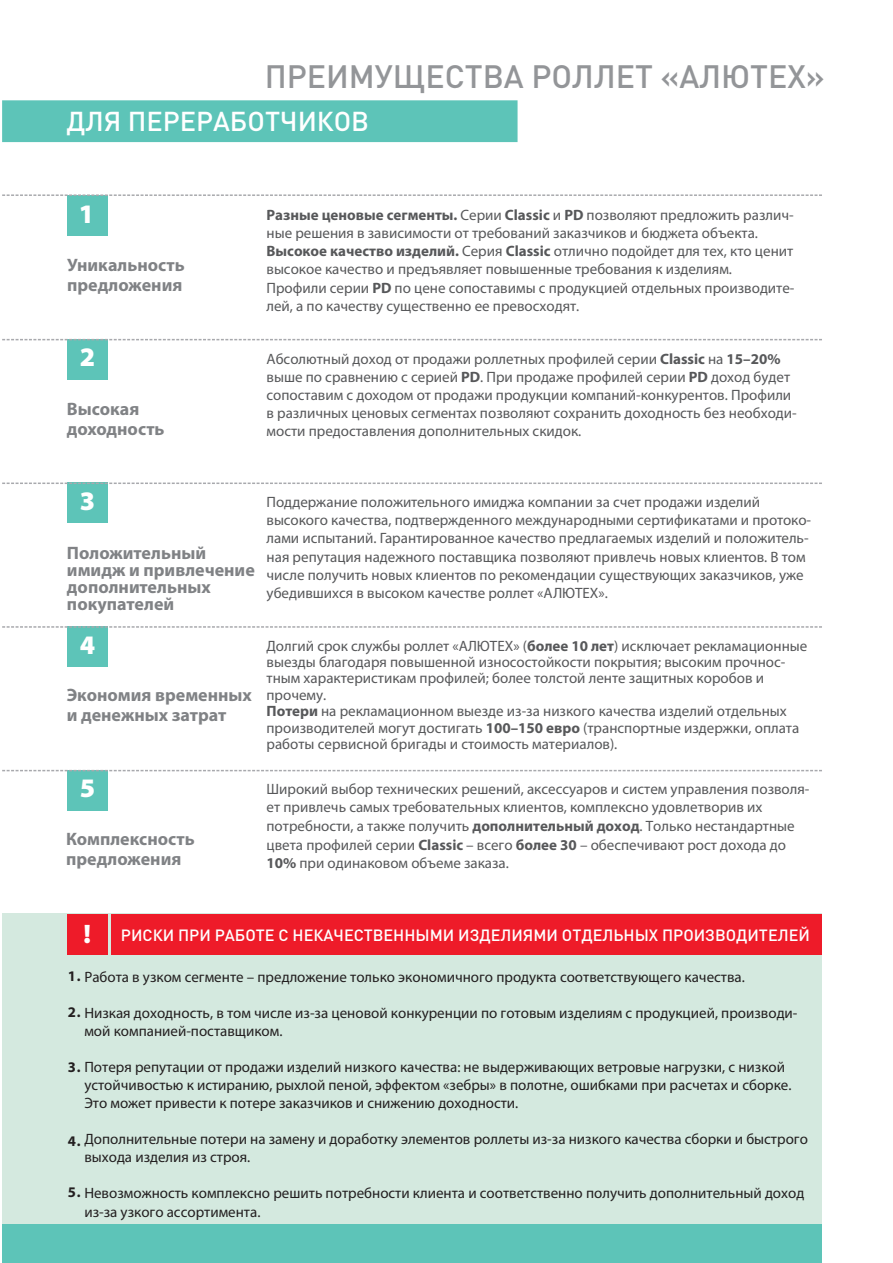
<style>
.page{position:relative;width:893px;height:1263px;background:#fff}
.page>*{position:absolute;margin:0;border:0;box-sizing:border-box;transform-origin:0 0}
.t1{font:500 31.95px "DIN Pro";color:#939598}
.t2{font:500 27px "DIN Pro";color:#fff}
.t3{font:900 26.85px "Myriad Pro";color:#fff}
.t4{font:700 18px/20px "Myriad Pro";color:#808285}
.t5{font:500 16.2px "DIN Pro";color:#fff}
.t6{font:15px/16.5px "Myriad Pro";color:#57585a}
.t7{font:15px/18px "Myriad Pro";color:#231f20}
.s1{font-weight:700}
.s2{font-weight:700;font-size:14.7px}
</style>
<div class="page">
<div style="left:2px;top:913px;width:820px;height:349px;background:#d4e9df"></div>
<div style="left:2px;top:1224px;width:820px;height:39px;background:#5dc4b8"></div>
<div style="left:111px;top:914px;width:711px;height:40px;background:#ee1b29"></div>
<div style="left:2px;top:100px;width:516px;height:42px;background:#5dc4b8"></div>
<div style="left:67px;top:339px;width:41px;height:40px;background:#5dc4b8"></div>
<div style="left:67px;top:770px;width:41px;height:40px;background:#5dc4b8"></div>
<div style="left:67px;top:914px;width:41px;height:40px;background:#ee1b29"></div>
<div style="left:67px;top:195px;width:41px;height:41px;background:#5dc4b8"></div>
<div style="left:67px;top:482px;width:41px;height:41px;background:#5dc4b8"></div>
<div style="left:67px;top:626px;width:41px;height:41px;background:#5dc4b8"></div>
<svg style="left:2px;top:339px;width:820px;height:1px"></svg>
<svg style="left:2px;top:482px;width:820px;height:2px"></svg>
<svg style="left:2px;top:626px;width:820px;height:2px"></svg>
<svg style="left:2px;top:770px;width:820px;height:1px"></svg>
<svg style="left:2px;top:194px;width:820px;height:2px"></svg>
<h1 class="t1" style="left:265px;top:63px;width:561px">ПРЕИМУЩЕСТВА РОЛЛЕТ «АЛЮТЕХ»</h1>
<h2 class="t2" style="left:67px;top:110px;width:304px">ДЛЯ ПЕРЕРАБОТЧИКОВ</h2>
<h3 class="t3" style="left:79px;top:202px;width:17px">1</h3>
<p class="t4" style="left:67px;top:257px;width:119px">Уникальность предложения</p>
<h3 class="t3" style="left:80px;top:346px;width:17px">2</h3>
<p class="t4" style="left:67px;top:401px;width:99px">Высокая доходность</p>
<p class="t6" style="left:266px;top:207px;width:529px;line-height:18.3px"><span class="s1">Разные ценовые сегменты.</span> Серии <span class="s1">Classic</span> и <span class="s1">PD</span> позволяют предложить различ&shy;ные решения в зависимости от требований заказчиков и бюджета объекта.<br><span class="s1">Высокое качество изделий.</span> Серия <span class="s1">Classic</span> отлично подойдет для тех, кто ценит высокое качество и предъявляет повышенные требования к изделиям.<br>Профили серии <span class="s1">PD</span> по цене сопоставимы с продукцией отдельных производите&shy;лей, а по качеству существенно ее превосходят.</p>
<p class="t6" style="left:266px;top:351px;width:532px;line-height:18.1px">Абсолютный доход от продажи роллетных профилей серии <span class="s1">Classic</span> на <span class="s1">15–20% </span>выше по сравнению с серией <span class="s1">PD</span>. При продаже профилей серии <span class="s1">PD</span> доход будет сопоставим с доходом от продажи продукции компаний-конкурентов. Профили в различных ценовых сегментах позволяют сохранить доходность без необходи&shy;мости предоставления дополнительных скидок.</p>
<h3 class="t3" style="left:80px;top:490px;width:17px">3</h3>
<p class="t4" style="left:67px;top:545px;width:189px;line-height:17.2px">Положительный имидж и привлечение дополнительных покупателей</p>
<h3 class="t3" style="left:80px;top:633px;width:17px">4</h3>
<p class="t4" style="left:67px;top:687px;width:187px">Экономия временных и денежных затрат</p>
<h3 class="t3" style="left:80px;top:777px;width:17px">5</h3>
<p class="t4" style="left:66px;top:831px;width:130px">Комплексность предложения</p>
<p class="t6" style="left:266px;top:495px;width:546px;line-height:18px">Поддержание положительного имиджа компании за счет продажи изделий высокого качества, подтвержденного международными сертификатами и протоко&shy;лами испытаний. Гарантированное качество предлагаемых изделий и положитель&shy;ная репутация надежного поставщика позволяют привлечь новых клиентов. В том числе получить новых клиентов по рекомендации существующих заказчиков, уже убедившихся в высоком качестве роллет «АЛЮТЕХ».</p>
<p class="t6" style="left:266px;top:639px;width:542px">Долгий срок службы роллет «АЛЮТЕХ» (<span class="s1">более 10 лет</span>) исключает рекламационные выезды благодаря повышенной износостойкости покрытия; высоким прочнос&shy;тным характеристикам профилей; более толстой ленте защитных коробов и прочему.<br><span class="s1">Потери</span> на рекламационном выезде из-за низкого качества изделий отдельных производителей могут достигать <span class="s1">100–150 eвро</span> (транспортныe издержки, оплата работы сервисной бригады и стоимость материалов).</p>
<p class="t6" style="left:266px;top:781px;width:544px;line-height:18.5px">Широкий выбор технических решений, аксессуаров и систем управления позволя&shy;ет привлечь самых требовательных клиентов, комплексно удовлетворив их потребности, а также получить <span class="s1">дополнительный доход</span>. Только нестандартные цвета профилей серии <span class="s1">Classic</span> – всего <span class="s1">более 30</span> – обеспечивают рост дохода до <span class="s1">10%</span> при одинаковом объеме заказа.</p>
<h3 class="t3" style="left:84px;top:923px;width:9px">!</h3>
<p class="t5" style="left:121px;top:928px;width:690px">РИСКИ ПРИ РАБОТЕ С НЕКАЧЕСТВЕННЫМИ ИЗДЕЛИЯМИ ОТДЕЛЬНЫХ ПРОИЗВОДИТЕЛЕЙ</p>
<p class="t7" style="left:68px;top:969px;width:678px"><span class="s2">1.</span> Работа в узком сегменте – предложение только экономичного продукта соответствующего качества.</p>
<p class="t7" style="left:84px;top:1005px;width:715px;text-indent:-17px"><span class="s2">2.</span> Низкая доходность, в том числе из-за ценовой конкуренции по готовым изделиям с продукцией, производи&shy;мой компанией-поставщиком.</p>
<p class="t7" style="left:84px;top:1059px;width:709px;text-indent:-17px"><span class="s2">3.</span> Потеря репутации от продажи изделий низкого качества: не выдерживающих ветровые нагрузки, с низкой устойчивостью к истиранию, рыхлой пеной, эффектом «зебры» в полотне, ошибками при расчетах и сборке.<br>Это может привести к потере заказчиков и снижению доходности.</p>
<p class="t7" style="left:84px;top:1131px;width:725px;text-indent:-17px"><span class="s2">4.</span> Дополнительные потери на замену и доработку элементов роллеты из-за низкого качества сборки и быстрого выхода изделия из строя.</p>
<p class="t7" style="left:84px;top:1186px;width:721px;text-indent:-17px"><span class="s2">5.</span> Невозможность комплексно решить потребности клиента и соответственно получить дополнительный доход из-за узкого ассортимента.</p>
</div>
